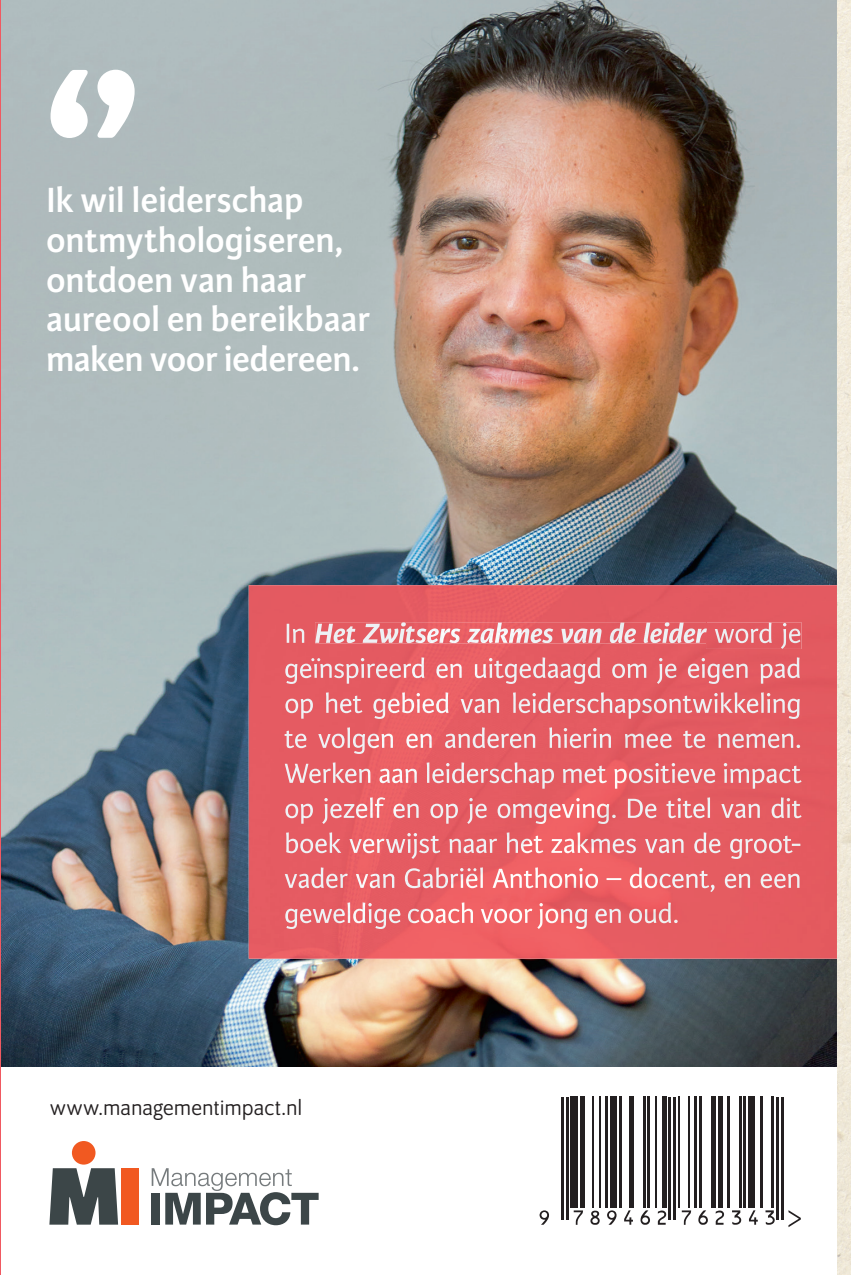
<style>
.page{position:relative;width:851px;height:1275px;background:#fff}
.page>*{position:absolute;margin:0;border:0;box-sizing:border-box;transform-origin:0 0}
.t1{font:700 222.5px "Program OT";color:#fff}
.t2{font:600 37.25px/39.8px "Karmina Sans";letter-spacing:-.01em;color:#fff}
.t3{font:22.5px "Program OT";letter-spacing:.02em;color:#231f20}
</style>
<div class="page">
<img style="left:837px;top:0;width:14px;height:1275px">
<img style="left:1px;top:0;width:836px;height:1067px">
<hr style="left:561px;top:1097px;width:2px;height:122px;background:#231f20">
<hr style="left:566px;top:1097px;width:2px;height:122px;background:#231f20">
<div style="left:570px;top:1097px;width:7px;height:111px;background:#231f20"></div>
<hr style="left:580px;top:1097px;width:4px;height:111px;background:#231f20">
<hr style="left:592px;top:1097px;width:2px;height:111px;background:#231f20">
<hr style="left:599px;top:1097px;width:2px;height:111px;background:#231f20">
<hr style="left:606px;top:1097px;width:2px;height:111px;background:#231f20">
<div style="left:610px;top:1097px;width:7px;height:111px;background:#231f20"></div>
<hr style="left:620px;top:1097px;width:2px;height:111px;background:#231f20">
<div style="left:629px;top:1097px;width:5px;height:111px;background:#231f20"></div>
<hr style="left:643px;top:1097px;width:2px;height:111px;background:#231f20">
<hr style="left:648px;top:1097px;width:2px;height:111px;background:#231f20">
<hr style="left:655px;top:1097px;width:2px;height:111px;background:#231f20">
<hr style="left:662px;top:1097px;width:4px;height:111px;background:#231f20">
<hr style="left:669px;top:1097px;width:2px;height:122px;background:#231f20">
<hr style="left:674px;top:1097px;width:2px;height:122px;background:#231f20">
<hr style="left:678px;top:1097px;width:2px;height:111px;background:#231f20">
<hr style="left:688px;top:1097px;width:2px;height:111px;background:#231f20">
<hr style="left:695px;top:1097px;width:2px;height:111px;background:#231f20">
<hr style="left:699px;top:1097px;width:2px;height:111px;background:#231f20">
<div style="left:711px;top:1097px;width:5px;height:111px;background:#231f20"></div>
<div style="left:718px;top:1097px;width:5px;height:111px;background:#231f20"></div>
<hr style="left:727px;top:1097px;width:2px;height:111px;background:#231f20">
<hr style="left:739px;top:1097px;width:2px;height:111px;background:#231f20">
<hr style="left:744px;top:1097px;width:2px;height:111px;background:#231f20">
<div style="left:748px;top:1097px;width:7px;height:111px;background:#231f20"></div>
<hr style="left:760px;top:1097px;width:2px;height:111px;background:#231f20">
<hr style="left:772px;top:1097px;width:2px;height:111px;background:#231f20">
<hr style="left:776px;top:1097px;width:3px;height:122px;background:#231f20">
<hr style="left:781px;top:1097px;width:2px;height:122px;background:#231f20">
<svg style="left:788px;top:1210px;width:13px;height:17px"></svg>
<svg style="left:540px;top:1210px;width:9px;height:15px"></svg>
<svg style="left:574px;top:1210px;width:9px;height:15px"></svg>
<svg style="left:590px;top:1210px;width:10px;height:15px"></svg>
<svg style="left:607px;top:1210px;width:10px;height:15px"></svg>
<svg style="left:624px;top:1210px;width:9px;height:14px"></svg>
<svg style="left:640px;top:1210px;width:10px;height:15px"></svg>
<svg style="left:658px;top:1210px;width:8px;height:15px"></svg>
<svg style="left:682px;top:1210px;width:9px;height:15px"></svg>
<svg style="left:698px;top:1210px;width:10px;height:15px"></svg>
<svg style="left:716px;top:1210px;width:8px;height:15px"></svg>
<svg style="left:732px;top:1210px;width:9px;height:14px"></svg>
<svg style="left:749px;top:1210px;width:9px;height:14px"></svg>
<svg style="left:765px;top:1210px;width:10px;height:14px"></svg>
<svg style="left:152px;top:1168px;width:167px;height:57px"></svg>
<div style="left:72px;top:1141px;width:24px;height:23px;background:#f15921;border-radius:50%"></div>
<svg style="left:49px;top:1168px;width:69px;height:56px;background:#5e6668"></svg>
<div style="left:121px;top:1168px;width:17px;height:56px;background:#f15921"></div>
<hr style="left:0;top:0;width:1px;height:1275px;background:#f05961">
<img style="left:249px;top:585px;width:588px;height:374px">
<img style="left:287px;top:624px;width:19px;height:19px">
<img style="left:315px;top:622px;width:391px;height:21px">
<img style="left:706px;top:622px;width:95px;height:27px">
<svg style="left:706px;top:622px;width:1px;height:21px"></svg>
<img style="left:285px;top:657px;width:516px;height:27px">
<img style="left:285px;top:692px;width:516px;height:27px">
<img style="left:285px;top:727px;width:516px;height:27px">
<img style="left:285px;top:762px;width:516px;height:27px">
<img style="left:285px;top:797px;width:516px;height:27px">
<img style="left:286px;top:832px;width:514px;height:27px">
<img style="left:285px;top:867px;width:516px;height:25px">
<img style="left:285px;top:902px;width:394px;height:27px">
<h1 class="t1" style="left:46px;top:14px;width:95px">‘’</h1>
<p class="t2" style="left:46px;top:181px;width:326px">Ik wil leiderschap ontmythologiseren, ontdoen van haar aureool en bereikbaar maken voor iedereen.</p>
<p class="t3" style="left:50px;top:1095px;width:253px">www.managementimpact.nl</p>
</div>
